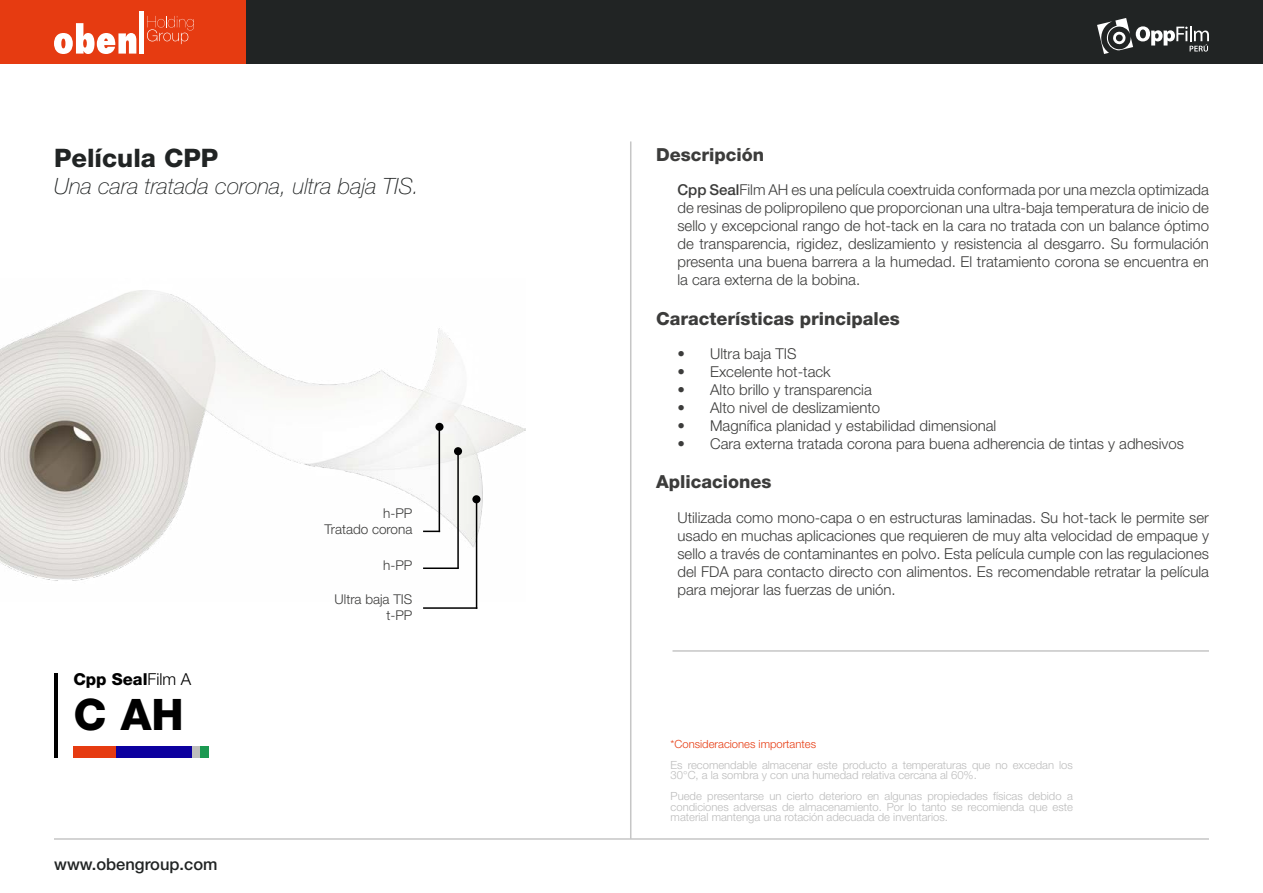
<style>
.page{position:relative;width:1263px;height:893px;background:#fff}
.page>*{position:absolute;margin:0;border:0;box-sizing:border-box;transform-origin:0 0}
.t1{font:800 43.5px "Helvetica Neue LT Std";color:#000}
.t2{font:800 25.5px "Helvetica Neue LT Std";color:#212424}
.t3{font:italic 100 22.5px "Helvetica Neue LT Std";color:#212424}
.t4{font:800 18px "Helvetica Neue LT Std";color:#3c3c3b}
.t5{font:500 16.5px "Helvetica Neue LT Std";color:#212424}
.t6{font:800 16.5px "Helvetica Neue LT Std";color:#000}
.t7{font:300 15px/18px "Helvetica Neue LT Std";color:#3c3c3b;text-align:justify}
.t8{font:300 13.5px/16.2px "Helvetica Neue LT Std";color:#3c3c3b;text-align:right}
.t9{font:300 11.25px/10.5px "Helvetica Neue LT Std";color:#bcbcbc}
.t10{font:300 11.25px "Helvetica Neue LT Std";color:#e63b11}
.s1{font-weight:300}
.s2{font-weight:500}
</style>
<div class="page">
<div style="left:246px;top:0;width:1017px;height:64px;background:#212424"></div>
<div style="left:0;top:0;width:246px;height:64px;background:#e63b11"></div>
<div style="left:139px;top:11px;width:5px;height:43px;background:#fff"></div>
<svg style="left:54px;top:23px;width:82px;height:31px"></svg>
<svg style="left:147px;top:16px;width:47px;height:28px"></svg>
<hr style="left:54px;top:673px;width:4px;height:85px;background:#000">
<hr style="left:630px;top:141px;width:1px;height:698px;background:#c6c6c6">
<hr style="left:54px;top:838px;width:1155px;height:2px;background:#c6c6c6">
<svg style="left:1097px;top:18px;width:112px;height:36px"></svg>
<svg style="left:1115px;top:34px;width:8px;height:8px"></svg>
<img style="left:0;top:290px;width:525px;height:312px">
<hr style="left:476px;top:500px;width:1px;height:109px;background:#000">
<hr style="left:457px;top:451px;width:2px;height:117px;background:#000">
<hr style="left:439px;top:426px;width:1px;height:106px;background:#000">
<hr style="left:423px;top:607px;width:54px;height:2px;background:#000">
<hr style="left:423px;top:567px;width:36px;height:2px;background:#000">
<svg style="left:423px;top:531px;width:16px;height:1px"></svg>
<div style="left:435px;top:423px;width:8px;height:8px;background:#000;border-radius:50%"></div>
<div style="left:454px;top:447px;width:8px;height:8px;background:#000;border-radius:50%"></div>
<div style="left:472px;top:495px;width:8px;height:8px;background:#000;border-radius:50%"></div>
<hr style="left:672px;top:650px;width:537px;height:2px;background:#c6c6c6">
<div style="left:73px;top:746px;width:44px;height:12px;background:#e63b11"></div>
<div style="left:117px;top:746px;width:75px;height:12px;background:#0c009f"></div>
<div style="left:192px;top:746px;width:8px;height:12px;background:#bebebc"></div>
<div style="left:200px;top:746px;width:8px;height:12px;background:#1c9951"></div>
<h2 class="t2" style="left:54px;top:143px;width:166px">Película CPP</h2>
<h3 class="t3" style="left:54px;top:173px;width:367px">Una cara tratada corona, ultra baja TIS.</h3>
<p class="t8" style="left:325px;top:505px;width:89px">h-PP<br>Tratado corona</p>
<p class="t8" style="left:383px;top:557px;width:31px">h-PP</p>
<p class="t6" style="left:73px;top:669px;width:119px">Cpp Seal<span class="s1">Film A</span></p>
<h1 class="t1" style="left:73px;top:689px;width:112px">C AH</h1>
<p class="t5" style="left:54px;top:854px;width:165px">www.obengroup.com</p>
<p class="t8" style="left:335px;top:591px;width:79px">Ultra baja TIS t-PP</p>
<p class="t4" style="left:656px;top:144px;width:110px">Descripción</p>
<p class="t7" style="left:677px;top:180px;width:533px"><span class="s2">Cpp Seal</span>Film AH es una película coextruida conformada por una mezcla optimizada de resinas de polipropileno que proporcionan una ultra-baja temperatura de inicio de sello y excepcional rango de hot-tack en la cara no tratada con un balance óptimo de transparencia, rigidez, deslizamiento y resistencia al desgarro. Su formulación presenta una buena barrera a la humedad. El tratamiento corona se encuentra en la cara externa de la bobina.</p>
<p class="t4" style="left:656px;top:308px;width:245px">Características principales</p>
<p class="t7" style="left:677px;top:344px;width:121px">• Ultra baja TIS</p>
<p class="t7" style="left:677px;top:362px;width:155px">• Excelente hot-tack</p>
<p class="t7" style="left:677px;top:380px;width:196px">• Alto brillo y transparencia</p>
<p class="t7" style="left:677px;top:398px;width:204px">• Alto nivel de deslizamiento</p>
<p class="t7" style="left:677px;top:416px;width:320px">• Magnífica planidad y estabilidad dimensional</p>
<p class="t7" style="left:677px;top:434px;width:508px">• Cara externa tratada corona para buena adherencia de tintas y adhesivos</p>
<p class="t4" style="left:656px;top:471px;width:117px">Aplicaciones</p>
<p class="t7" style="left:677px;top:508px;width:533px">Utilizada como mono-capa o en estructuras laminadas. Su hot-tack le permite ser usado en muchas aplicaciones que requieren de muy alta velocidad de empaque y sello a través de contaminantes en polvo. Esta película cumple con las regulaciones del FDA para contacto directo con alimentos. Es recomendable retratar la película para mejorar las fuerzas de unión.</p>
<p class="t10" style="left:671px;top:737px;width:147px">*Consideraciones importantes</p>
<p class="t9" style="left:671px;top:759px;width:404px">Es recomendable almacenar este producto a temperaturas que no excedan los<br>30°C, a la sombra y con una humedad relativa cercana al 60%.</p>
<p class="t9" style="left:671px;top:791px;width:404px;text-align:justify">Puede presentarse un cierto deterioro en algunas propiedades físicas debido a condiciones adversas de almacenamiento. Por lo tanto se recomienda que este material mantenga una rotación adecuada de inventarios.</p>
</div>
